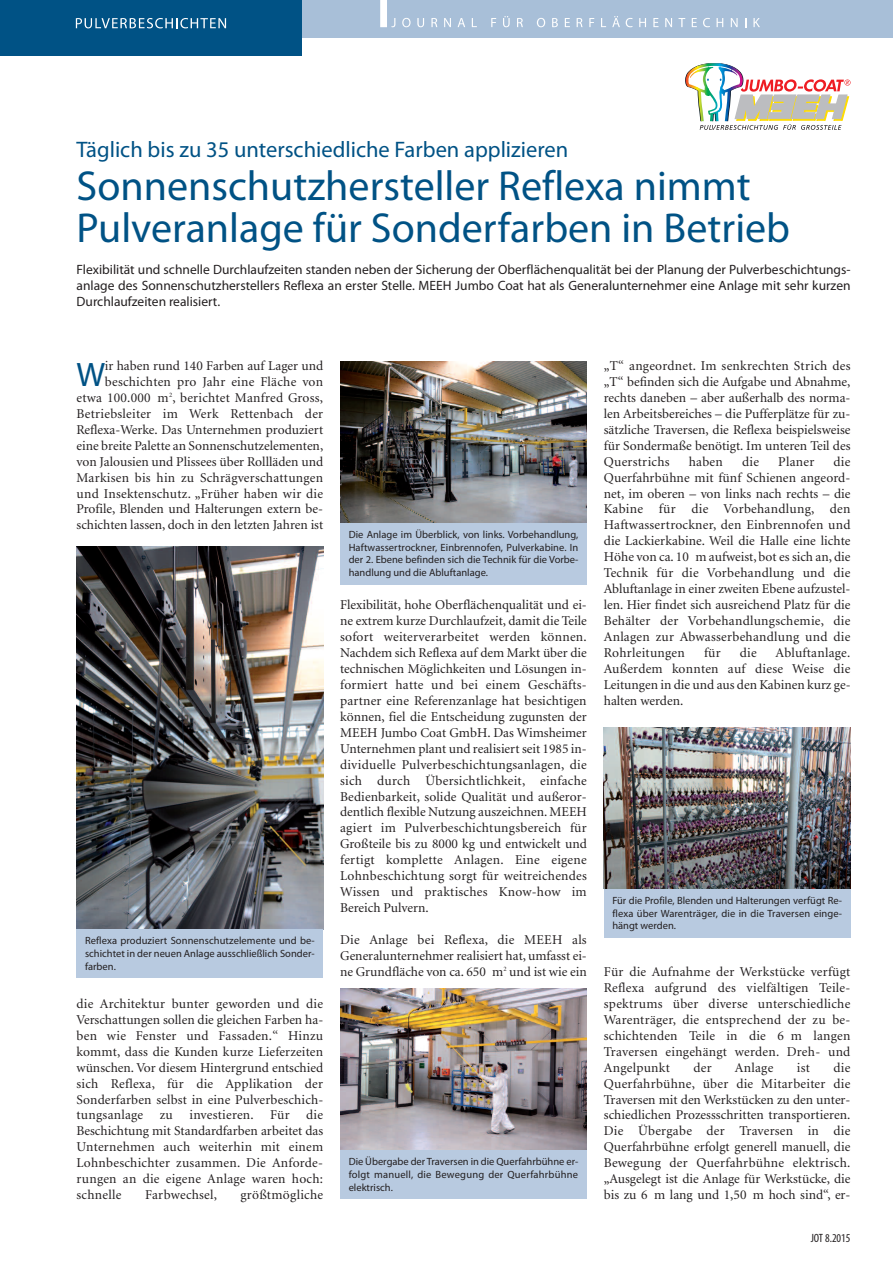
<style>
.page{position:relative;width:893px;height:1263px;background:#fff}
.page>*{position:absolute;margin:0;border:0;box-sizing:border-box;transform-origin:0 0}
.t1{font:42px/42.5px "Myriad Pro";color:#005285}
.t2{font:34.05px "Myriad Pro";color:#005285}
.t3{font:22.5px "Myriad Pro";color:#005285}
.t4{font:13.5px/15.9px "Minion";letter-spacing:.005em;color:#231f20;text-align:justify}
.t5{font:13.5px/15.9px "Myriad Pro";color:#231f20;text-align:justify}
.t6{font:condensed 12px "Myriad Pro";color:#231f20}
.t7{font:10.5px/12.8px "Myriad Pro";color:#231f20;text-align:justify}
</style>
<div class="page">
<div style="left:0;top:0;width:893px;height:38px;background:#a8bfd8"></div>
<div style="left:0;top:0;width:302px;height:55px;background:#005285"></div>
<svg style="left:76px;top:18px;width:150px;height:10px"></svg>
<svg style="left:391px;top:18px;width:4px;height:9px"></svg>
<svg style="left:402px;top:18px;width:9px;height:9px"></svg>
<svg style="left:417px;top:18px;width:7px;height:9px"></svg>
<svg style="left:431px;top:18px;width:6px;height:9px"></svg>
<svg style="left:444px;top:18px;width:7px;height:9px"></svg>
<svg style="left:458px;top:18px;width:7px;height:9px"></svg>
<svg style="left:472px;top:18px;width:5px;height:9px"></svg>
<svg style="left:491px;top:18px;width:5px;height:9px"></svg>
<svg style="left:503px;top:16px;width:7px;height:11px"></svg>
<svg style="left:517px;top:18px;width:6px;height:9px"></svg>
<svg style="left:537px;top:18px;width:8px;height:9px"></svg>
<svg style="left:552px;top:18px;width:6px;height:9px"></svg>
<svg style="left:565px;top:18px;width:5px;height:9px"></svg>
<svg style="left:577px;top:18px;width:6px;height:9px"></svg>
<svg style="left:589px;top:18px;width:5px;height:9px"></svg>
<svg style="left:601px;top:18px;width:5px;height:9px"></svg>
<svg style="left:612px;top:16px;width:8px;height:11px"></svg>
<svg style="left:626px;top:18px;width:7px;height:9px"></svg>
<svg style="left:639px;top:18px;width:7px;height:9px"></svg>
<svg style="left:653px;top:18px;width:5px;height:9px"></svg>
<svg style="left:665px;top:18px;width:7px;height:9px"></svg>
<svg style="left:678px;top:18px;width:7px;height:9px"></svg>
<svg style="left:692px;top:18px;width:5px;height:9px"></svg>
<svg style="left:703px;top:18px;width:7px;height:9px"></svg>
<svg style="left:717px;top:18px;width:6px;height:9px"></svg>
<svg style="left:731px;top:18px;width:7px;height:9px"></svg>
<svg style="left:753px;top:18px;width:7px;height:9px"></svg>
<svg style="left:383px;top:0;width:1px;height:27px"></svg>
<img style="left:77px;top:547px;width:246px;height:382px">
<div style="left:77px;top:929px;width:246px;height:49px;background:#b8cae0"></div>
<img style="left:685px;top:63px;width:165px;height:67px">
<img style="left:340px;top:361px;width:247px;height:162px">
<div style="left:340px;top:523px;width:247px;height:62px;background:#b8cae0"></div>
<img style="left:340px;top:989px;width:247px;height:161px">
<div style="left:340px;top:1150px;width:247px;height:49px;background:#b8cae0"></div>
<img style="left:604px;top:727px;width:246px;height:162px">
<div style="left:604px;top:889px;width:246px;height:49px;background:#b8cae0"></div>
<h3 class="t3" style="left:77px;top:141px;width:493px">Täglich bis zu 35 unterschiedliche Farben applizieren</h3>
<h1 class="t1" style="left:77px;top:168px;width:715px">Sonnenschutzhersteller Reflexa nimmt<br>Pulveranlage für Sonderfarben in Betrieb</h1>
<p class="t5" style="left:77px;top:263px;width:776px">Flexibilität und schnelle Durchlaufzeiten standen neben der Sicherung der Oberflächenqualität bei der Planung der Pulverbeschichtungs&shy;anlage des Sonnenschutzherstellers Reflexa an erster Stelle. MEEH Jumbo Coat hat als Generalunternehmer eine Anlage mit sehr kurzen Durchlaufzeiten realisiert.</p>
<p class="t4" style="left:77px;top:359px;width:248px;text-align:right">ir haben rund 140 Farben auf Lager und beschichten pro Jahr eine Fläche von etwa 100.000 m<sup>2</sup>, berichtet Manfred Gross, Betriebsleiter im Werk Rettenbach der Reflexa-Werke. Das Unternehmen produziert eine breite Palette an Sonnenschutzelementen, von Jalousien und Plissees über Rollläden und Markisen bis hin zu Schrägverschattungen und Insektenschutz. „Früher haben wir die Profile, Blenden und Halterungen extern be&shy;schichten lassen, doch in den letzten Jahren ist</p>
<h2 class="t2" style="left:77px;top:362px;width:30px">W</h2>
<p class="t7" style="left:85px;top:935px;width:231px">Reflexa produziert Sonnenschutzelemente und be&shy;schichtet in der neuen Anlage ausschließlich Sonder&shy;farben.</p>
<p class="t4" style="left:77px;top:997px;width:248px">die Architektur bunter geworden und die Verschattungen sollen die gleichen Farben ha&shy;ben wie Fenster und Fassaden.“ Hinzu kommt, dass die Kunden kurze Lieferzeiten wünschen. Vor diesem Hintergrund entschied sich Reflexa, für die Applikation der Sonderfarben selbst in eine Pulverbeschich&shy;tungsanlage zu investieren. Für die Beschichtung mit Standardfarben arbeitet das Unternehmen auch weiterhin mit einem Lohnbeschichter zusammen. Die Anforde&shy;rungen an die eigene Anlage waren hoch: schnelle</p>
<p class="t4" style="left:145px;top:1188px;width:74px">Farbwechsel,</p>
<p class="t4" style="left:240px;top:1188px;width:84px">größtmögliche</p>
<p class="t7" style="left:349px;top:529px;width:231px">Die Anlage im Überblick, von links. Vorbehandlung, Haftwassertrockner, Einbrennofen, Pulverkabine. In der 2. Ebene befinden sich die Technik für die Vorbe&shy;handlung und die Abluftanlage.</p>
<p class="t4" style="left:340px;top:598px;width:248px">Flexibilität, hohe Oberflächenqualität und ei&shy;ne extrem kurze Durchlaufzeit, damit die Teile sofort weiterverarbeitet werden können.<br>Nachdem sich Reflexa auf dem Markt über die technischen Möglichkeiten und Lösungen in&shy;formiert hatte und bei einem Geschäfts&shy;partner eine Referenzanlage hat besichtigen können, fiel die Entscheidung zugunsten der MEEH Jumbo Coat GmbH. Das Wimsheimer Unternehmen plant und realisiert seit 1985 in&shy;dividuelle Pulverbeschichtungsanlagen, die sich durch Übersichtlichkeit, einfache Bedienbarkeit, solide Qualität und außeror&shy;dentlich flexible Nutzung auszeichnen. MEEH agiert im Pulverbeschichtungsbereich für Großteile bis zu 8000 kg und entwickelt und fertigt komplette Anlagen. Eine eigene Lohnbeschichtung sorgt für weitreichendes Wissen und praktisches Know-how im Bereich Pulvern.</p>
<p class="t4" style="left:340px;top:933px;width:248px">Die Anlage bei Reflexa, die MEEH als Generalunternehmer realisiert hat, umfasst ei&shy;ne Grundfläche von ca. 650 m<sup>2</sup> und ist wie ein</p>
<p class="t7" style="left:349px;top:1156px;width:231px">Die Übergabe der Traversen in die Querfahrbühne er&shy;folgt manuell, die Bewegung der Querfahrbühne elektrisch.</p>
<p class="t4" style="left:604px;top:359px;width:248px">„T“ angeordnet. Im senkrechten Strich des „T“ befinden sich die Aufgabe und Abnahme, rechts daneben – aber außerhalb des norma&shy;len Arbeitsbereiches – die Pufferplätze für zu&shy;sätzliche Traversen, die Reflexa beispielsweise für Sondermaße benötigt. Im unteren Teil des Querstrichs</p>
<p class="t4" style="left:604px;top:454px;width:248px;text-indent:230px">die Querfahrbühne mit fünf Schienen angeord&shy;net, im oberen – von links nach rechts – die Kabine für die Vorbehandlung, den Haftwassertrockner, den Einbrennofen und die Lackierkabine. Weil die Halle eine lichte Höhe von ca. 10 m aufweist, bot es sich an, die Technik für die Vorbehandlung und die Abluftanlage in einer zweiten Ebene aufzustel&shy;len. Hier findet sich ausreichend Platz für die Behälter der Vorbehandlungschemie, die Anlagen zur Abwasserbehandlung und die Rohrleitungen</p>
<p class="t4" style="left:689px;top:454px;width:36px">haben</p>
<p class="t4" style="left:742px;top:454px;width:18px">die</p>
<p class="t4" style="left:778px;top:454px;width:38px">Planer</p>
<p class="t4" style="left:604px;top:646px;width:248px;text-indent:172px">Abluftanlage.<br>Außerdem konnten auf diese Weise die Leitungen in die und aus den Kabinen kurz ge&shy;halten werden.</p>
<p class="t4" style="left:704px;top:646px;width:18px">für</p>
<p class="t4" style="left:740px;top:646px;width:18px">die</p>
<p class="t7" style="left:612px;top:895px;width:231px">Für die Profile, Blenden und Halterungen verfügt Re&shy;flexa über Warenträger, die in die Traversen einge&shy;hängt werden.</p>
<p class="t4" style="left:604px;top:965px;width:248px">Für die Aufnahme der Werkstücke verfügt Reflexa aufgrund des vielfältigen Teile&shy;spektrums über diverse unterschiedliche Warenträger, die entsprechend der zu be&shy;schichtenden Teile in die 6 m langen Traversen eingehängt werden. Dreh- und Angelpunkt</p>
<p class="t4" style="left:604px;top:1060px;width:248px;text-indent:230px">die Querfahrbühne, über die Mitarbeiter die Traversen mit den Werkstücken zu den unter&shy;schiedlichen Prozessschritten transportieren.<br>Die Übergabe der Traversen in die Querfahrbühne erfolgt generell manuell, die Bewegung der Querfahrbühne elektrisch. „Ausgelegt ist die Anlage für Werkstücke, die bis zu 6 m lang und 1,50 m hoch sind“, er-</p>
<p class="t4" style="left:693px;top:1060px;width:20px">der</p>
<p class="t4" style="left:735px;top:1060px;width:40px">Anlage</p>
<p class="t4" style="left:797px;top:1060px;width:15px">ist</p>
<p class="t6" style="left:811px;top:1233px;width:41px">JOT 8.2015</p>
</div>
